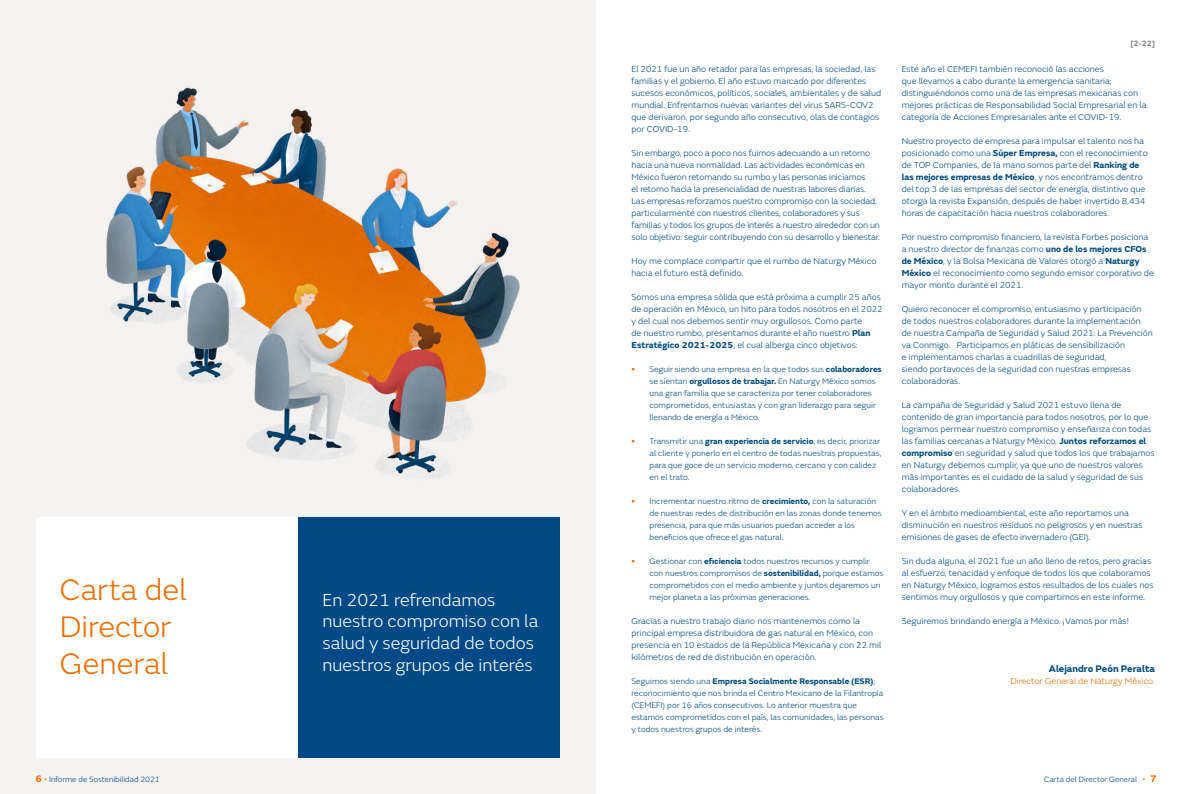
<style>
.page{position:relative;width:1191px;height:794px;background:#fff}
.page>*{position:absolute;margin:0;border:0;box-sizing:border-box;transform-origin:0 0}
.t1{font:300 31px/37.2px "FS Emeric";color:#ed7004}
.t2{font:300 18px/21.6px "FS Emeric";color:#fff}
.t3{font:700 10px "FS Emeric";color:#004d7e}
.t4{font:300 9px/12px "FS Emeric";color:#004d7e}
.t5{font:300 9px "FS Emeric";color:#ed7004}
.t6{font:300 8.5px/12px "FS Emeric";color:#004d7e}
.t7{font:300 8px "FS Emeric";color:#004987}
.t8{font:700 8px "FS Emeric";color:#878787}
.s1{font-weight:700}
.s2{font-weight:700;font-size:10px;color:#ed7004}
</style>
<div class="page">
<svg style="left:0;top:0;width:596px;height:794px"></svg>
<div style="left:36px;top:517px;width:262px;height:241px;background:#fff"></div>
<div style="left:298px;top:517px;width:261px;height:241px;background:#004987"></div>
<h1 class="t1" style="left:60px;top:569px;width:128px">Carta del<br>Director<br>General</h1>
<h2 class="t2" style="left:322px;top:588px;width:217px">En 2021 refrendamos nuestro compromiso con la salud y seguridad de todos nuestros grupos de interés</h2>
<p class="t4" style="left:631px;top:63px;width:251px">El 2021 fue un año retador para las empresas, la sociedad, las familias y el gobierno. El año estuvo marcado por diferentes sucesos económicos, políticos, sociales, ambientales y de salud mundial. Enfrentamos nuevas variantes del virus SARS-COV2 que derivaron, por segundo año consecutivo, olas de contagios por COVID-19.</p>
<p class="t4" style="left:631px;top:147px;width:250px">Sin embargo, poco a poco nos fuimos adecuando a un retorno hacia una nueva normalidad. Las actividades económicas en México fueron retomando su rumbo y las personas iniciamos<br>el retorno hacia la presencialidad de nuestras labores diarias.<br>Las empresas reforzamos nuestro compromiso con la sociedad, particularmente con nuestros clientes, colaboradores y sus familias y todos los grupos de interés a nuestro alrededor con un solo objetivo: seguir contribuyendo con su desarrollo y bienestar.</p>
<p class="t4" style="left:631px;top:255px;width:246px">Hoy me complace compartir que el rumbo de Naturgy México hacia el futuro está definido.</p>
<p class="t4" style="left:631px;top:291px;width:253px">Somos una empresa sólida que está próxima a cumplir 25 años de operación en México, un hito para todos nosotros en el 2022 y del cual nos debemos sentir muy orgullosos. Como parte<br>de nuestro rumbo, presentamos durante el año nuestro <span class="s1">Plan Estratégico 2021-2025</span>, el cual alberga cinco objetivos:</p>
<p class="t6" style="left:649px;top:363px;width:234px;text-indent:-18px"><span class="s2">•</span> Seguir siendo una empresa en la que todos sus <span class="s1">colaboradores </span>se sientan <span class="s1">orgullosos de trabajar.</span> En Naturgy México somos una gran familia que se caracteriza por tener colaboradores comprometidos, entusiastas y con gran liderazgo para seguir llenando de energía a México.</p>
<p class="t6" style="left:649px;top:435px;width:233px;text-indent:-18px"><span class="s2">•</span> Transmitir una <span class="s1">gran experiencia de servicio</span>, es decir, priorizar al cliente y ponerlo en el centro de todas nuestras propuestas, para que goce de un servicio moderno, cercano y con calidez en el trato.</p>
<p class="t6" style="left:649px;top:495px;width:234px;text-indent:-18px"><span class="s2">•</span> Incrementar nuestro ritmo de <span class="s1">crecimiento,</span> con la saturación de nuestras redes de distribución en las zonas donde tenemos presencia, para que más usuarios puedan acceder a los beneficios que ofrece el gas natural.</p>
<p class="t6" style="left:649px;top:555px;width:235px;text-indent:-18px"><span class="s2">•</span> Gestionar con <span class="s1">eficiencia</span> todos nuestros recursos y cumplir con nuestros compromisos de <span class="s1">sostenibilidad,</span> porque estamos comprometidos con el medio ambiente y juntos dejaremos un mejor planeta a las próximas generaciones.</p>
<p class="t4" style="left:631px;top:615px;width:251px">Gracias a nuestro trabajo diario nos mantenemos como la principal empresa distribuidora de gas natural en México, con presencia en 10 estados de la República Mexicana y con 22 mil kilómetros de red de distribución en operación.</p>
<p class="t6" style="left:631px;top:675px;width:254px">Seguimos siendo una <span class="s1">Empresa Socialmente Responsable (ESR)</span>; reconocimiento que nos brinda el Centro Mexicano de la Filantropía (CEMEFI) por 16 años consecutivos. Lo anterior muestra que estamos comprometidos con el país, las comunidades, las personas y todos nuestros grupos de interés.</p>
<p class="t8" style="left:1130px;top:37px;width:26px">[2-22]</p>
<p class="t4" style="left:901px;top:63px;width:246px">Este año el CEMEFI también reconoció las acciones<br>que llevamos a cabo durante la emergencia sanitaria; distinguiéndonos como una de las empresas mexicanas con mejores prácticas de Responsabilidad Social Empresarial en la categoría de Acciones Empresariales ante el COVID-19.</p>
<p class="t4" style="left:901px;top:135px;width:247px">Nuestro proyecto de empresa para impulsar el talento nos ha posicionado como una <span class="s1">Súper Empresa,</span> con el reconocimiento de TOP Companies, de la mano somos parte del <span class="s1">Ranking de las mejores empresas de México</span>, y nos encontramos dentro del top 3 de las empresas del sector de energía, distintivo que otorga la revista Expansión, después de haber invertido 8,434 horas de capacitación hacia nuestros colaboradores.</p>
<p class="t4" style="left:901px;top:231px;width:254px">Por nuestro compromiso financiero, la revista Forbes posiciona a nuestro director de finanzas como <span class="s1">uno de los mejores CFOs de México</span>, y la Bolsa Mexicana de Valores otorgó a <span class="s1">Naturgy México</span> el reconocimiento como segundo emisor corporativo de mayor monto durante el 2021.</p>
<p class="t4" style="left:901px;top:303px;width:253px">Quiero reconocer el compromiso, entusiasmo y participación de todos nuestros colaboradores durante la implementación de nuestra Campaña de Seguridad y Salud 2021: La Prevención va Conmigo. Participamos en pláticas de sensibilización<br>e implementamos charlas a cuadrillas de seguridad,<br>siendo portavoces de la seguridad con nuestras empresas colaboradoras.</p>
<p class="t4" style="left:901px;top:399px;width:254px">La campaña de Seguridad y Salud 2021 estuvo llena de contenido de gran importancia para todos nosotros, por lo que logramos permear nuestro compromiso y enseñanza con todas las familias cercanas a Naturgy México. <span class="s1">Juntos reforzamos el compromiso</span> en seguridad y salud que todos los que trabajamos en Naturgy debemos cumplir, ya que uno de nuestros valores más importantes es el cuidado de la salud y seguridad de sus colaboradores.</p>
<p class="t4" style="left:901px;top:507px;width:242px">Y en el ámbito medioambiental, este año reportamos una disminución en nuestros residuos no peligrosos y en nuestras emisiones de gases de efecto invernadero (GEI).</p>
<p class="t4" style="left:901px;top:555px;width:253px">Sin duda alguna, el 2021 fue un año lleno de retos, pero gracias al esfuerzo, tenacidad y enfoque de todos los que colaboramos en Naturgy México, logramos estos resultados de los cuales nos sentimos muy orgullosos y que compartimos en este informe.</p>
<p class="t4" style="left:901px;top:615px;width:229px">Seguiremos brindando energía a México. ¡Vamos por más!</p>
<p class="t3" style="left:1049px;top:661px;width:107px">Alejandro Peón Peralta</p>
<p class="t5" style="left:1010px;top:675px;width:146px">Director General de Naturgy México.</p>
<p class="t7" style="left:35px;top:774px;width:126px"><span class="s2">6 ·</span> Informe de Sostenibilidad 2021</p>
<p class="t7" style="left:1044px;top:774px;width:114px">Carta del Director General <span class="s2">· 7</span></p>
</div>
